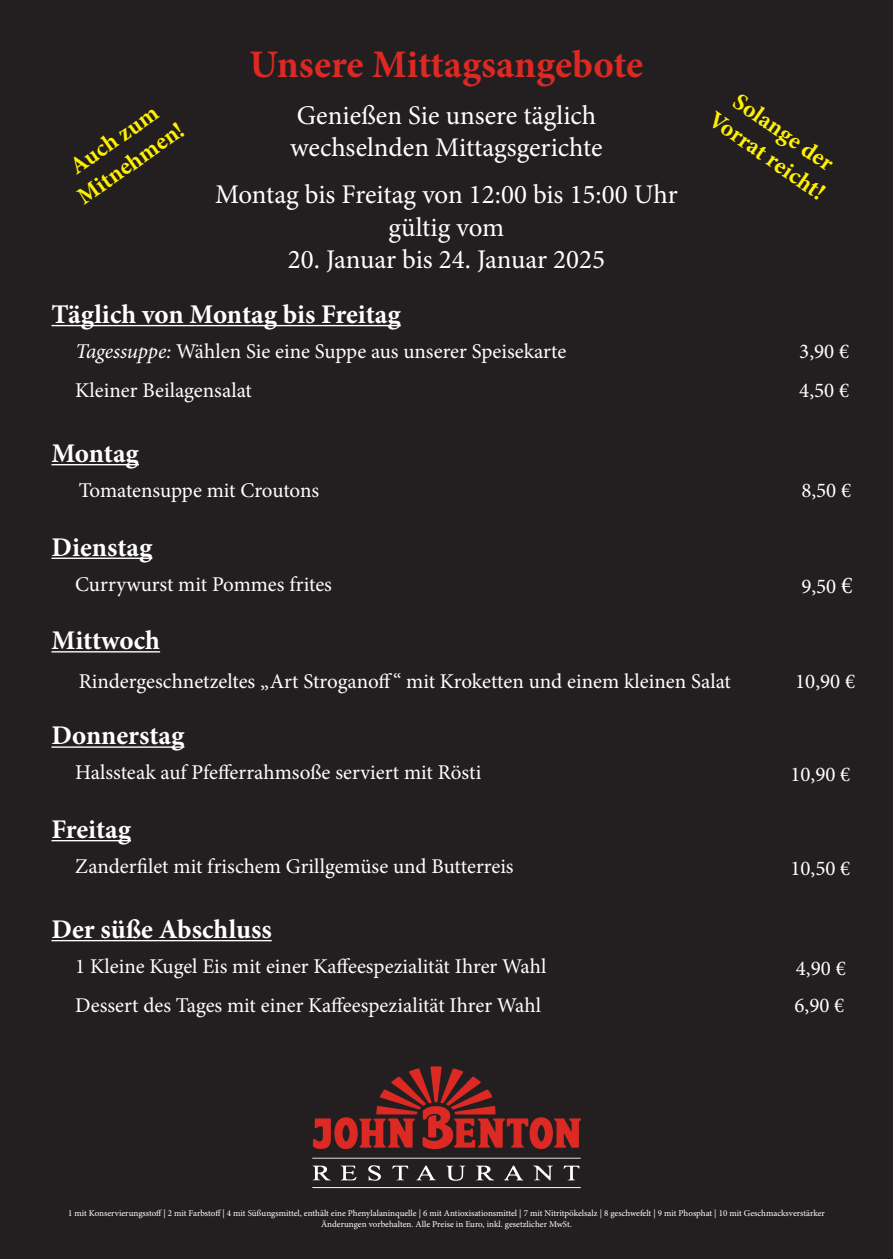
<style>
.page{position:relative;width:893px;height:1259px;background:#231f20}
.page>*{position:absolute;margin:0;border:0;box-sizing:border-box;transform-origin:0 0}
.t1{font:700 39px "Minion Pro";letter-spacing:-.005em;color:#dc2923}
.t2{font:27px "Minion Pro";letter-spacing:-.005em;color:#fff}
.t3{font:700 27px "Minion Pro";color:#fff}
.t4{font:700 24px "Minion Pro";color:#fff101}
.t5{font:21px "Minion Pro";color:#fff}
.t6{font:9px "Minion Pro";letter-spacing:-.005em;color:#fff}
.s1{font-style:italic}
.s2{font-size:24px}
</style>
<div class="page">
<svg style="left:312px;top:1187px;width:269px;height:1px"></svg>
<svg style="left:313px;top:1066px;width:268px;height:84px"></svg>
<svg style="left:312px;top:1157px;width:269px;height:1px"></svg>
<svg style="left:476px;top:1165px;width:18px;height:15px"></svg>
<svg style="left:312px;top:1165px;width:19px;height:15px"></svg>
<svg style="left:533px;top:1165px;width:20px;height:15px"></svg>
<svg style="left:368px;top:1165px;width:13px;height:15px"></svg>
<svg style="left:446px;top:1165px;width:20px;height:15px"></svg>
<svg style="left:416px;top:1165px;width:20px;height:15px"></svg>
<svg style="left:340px;top:1165px;width:16px;height:15px"></svg>
<svg style="left:504px;top:1165px;width:19px;height:15px"></svg>
<svg style="left:392px;top:1165px;width:16px;height:15px"></svg>
<svg style="left:564px;top:1165px;width:16px;height:15px"></svg>
<hr style="left:51px;top:325px;width:350px;height:1px;background:#fff">
<hr style="left:51px;top:464px;width:88px;height:1px;background:#fff">
<hr style="left:51px;top:651px;width:109px;height:1px;background:#fff">
<hr style="left:51px;top:940px;width:221px;height:1px;background:#fff">
<hr style="left:51px;top:840px;width:80px;height:1px;background:#fff">
<hr style="left:51px;top:746px;width:133px;height:2px;background:#fff">
<hr style="left:51px;top:557px;width:101px;height:2px;background:#fff">
<p class="t4" style="left:63px;top:155px;width:104px;rotate:-35deg">Auch zum</p>
<p class="t4" style="left:70px;top:185px;width:126px;rotate:-35deg">Mitnehmen!</p>
<p class="t1" style="left:250px;top:37px;width:395px">Unsere Mittagsangebote</p>
<p class="t2" style="left:297px;top:97px;width:301px">Genießen Sie unsere täglich</p>
<p class="t2" style="left:290px;top:129px;width:314px">wechselnden Mittagsgerichte</p>
<p class="t2" style="left:215px;top:176px;width:464px">Montag bis Freitag von 12:00 bis 15:00 Uhr</p>
<p class="t2" style="left:389px;top:209px;width:117px">gültig vom</p>
<p class="t2" style="left:288px;top:241px;width:319px">20. Januar bis 24. Januar 2025</p>
<p class="t3" style="left:51px;top:295px;width:351px">Täglich von Montag bis Freitag</p>
<p class="t5" style="left:76px;top:337px;width:492px"><span class="s1">Tagessuppe:</span> Wählen Sie eine Suppe aus unserer Speisekarte</p>
<p class="t5" style="left:75px;top:376px;width:178px">Kleiner Beilagensalat</p>
<p class="t3" style="left:51px;top:434px;width:89px">Montag</p>
<p class="t5" style="left:79px;top:476px;width:242px">Tomatensuppe mit Croutons</p>
<p class="t3" style="left:51px;top:528px;width:102px">Dienstag</p>
<p class="t5" style="left:75px;top:570px;width:258px">Currywurst mit Pommes frites</p>
<p class="t3" style="left:51px;top:621px;width:110px">Mittwoch</p>
<p class="t4" style="left:745px;top:84px;width:118px;rotate:35deg">Solange der</p>
<p class="t4" style="left:721px;top:102px;width:138px;rotate:35deg">Vorrat reicht!</p>
<p class="t5" style="left:799px;top:337px;width:51px">3,90 €</p>
<p class="t5" style="left:799px;top:376px;width:51px">4,50 €</p>
<p class="t5" style="left:801px;top:476px;width:51px">8,50 €</p>
<p class="t5" style="left:801px;top:572px;width:53px">9,50 <span class="s2">€</span></p>
<p class="t5" style="left:79px;top:667px;width:654px">Rindergeschnetzeltes „Art Stroganoff“ mit Kroketten und einem kleinen Salat</p>
<p class="t3" style="left:51px;top:717px;width:134px">Donnerstag</p>
<p class="t5" style="left:75px;top:758px;width:408px">Halssteak auf Pfefferrahmsoße serviert mit Rösti</p>
<p class="t3" style="left:51px;top:810px;width:81px">Freitag</p>
<p class="t5" style="left:75px;top:852px;width:440px">Zanderfilet mit frischem Grillgemüse und Butterreis</p>
<p class="t3" style="left:51px;top:910px;width:222px">Der süße Abschluss</p>
<p class="t5" style="left:75px;top:952px;width:473px">1 Kleine Kugel Eis mit einer Kaffeespezialität Ihrer Wahl</p>
<p class="t5" style="left:75px;top:991px;width:467px">Dessert des Tages mit einer Kaffeespezialität Ihrer Wahl</p>
<p class="t5" style="left:795px;top:667px;width:61px">10,90 €</p>
<p class="t5" style="left:790px;top:760px;width:61px">10,90 €</p>
<p class="t5" style="left:790px;top:854px;width:61px">10,50 €</p>
<p class="t5" style="left:796px;top:954px;width:51px">4,90 €</p>
<p class="t5" style="left:794px;top:991px;width:51px">6,90 €</p>
<p class="t6" style="left:68px;top:1207px;width:758px">1 mit Konservierungsstoff | 2 mit Farbstoff | 4 mit Süßungsmittel, enthält eine Phenylalaninquelle | 6 mit Antioxisationsmittel | 7 mit Nitritpökelsalz | 8 geschwefelt | 9 mit Phosphat | 10 mit Geschmacksverstärker</p>
<p class="t6" style="left:321px;top:1218px;width:252px">Änderungen vorbehalten. Alle Preise in Euro, inkl. gesetzlicher MwSt.</p>
</div>
